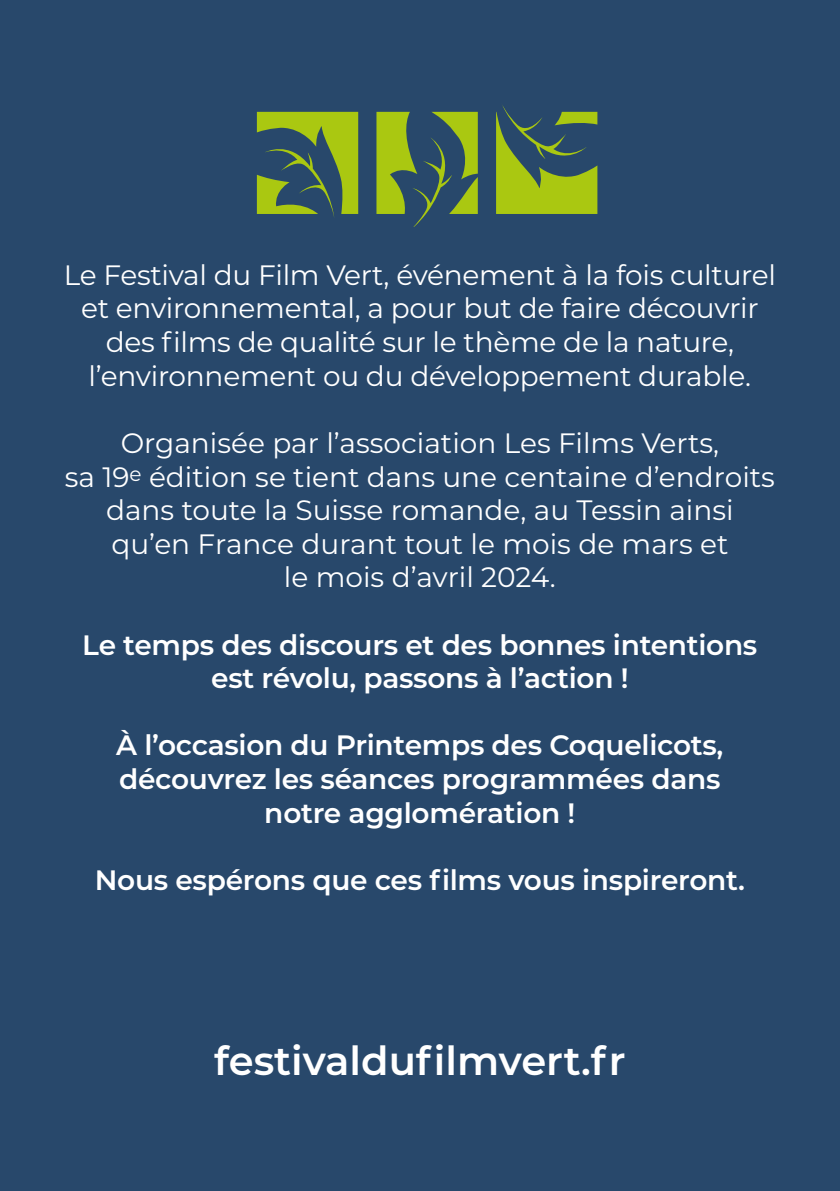
<style>
.page{position:relative;width:840px;height:1191px;background:#fff}
.page>*{position:absolute;margin:0;border:0;box-sizing:border-box;transform-origin:0 0}
.t1{font:600 40px "Montserrat";color:#fff}
.t2{font:28px/33.6px "Montserrat";letter-spacing:-.01em;color:#fff;text-align:center}
.t3{font:600 28px/33.6px "Montserrat";letter-spacing:-.01em;color:#fff;text-align:center}
</style>
<div class="page">
<div style="left:0;top:0;width:839px;height:1191px;background:#28486b"></div>
<svg style="left:257px;top:112px;width:101px;height:104px"></svg>
<svg style="left:376px;top:112px;width:101px;height:115px"></svg>
<svg style="left:496px;top:105px;width:101px;height:109px"></svg>
<p class="t2" style="left:64px;top:257px;width:713px">Le Festival du Film Vert, événement à la fois culturel et environnemental, a pour but de faire découvrir des films de qualité sur le thème de la nature, l’environnement ou du développement durable.</p>
<p class="t2" style="left:65px;top:425px;width:711px">Organisée par l’association Les Films Verts,<br>sa 19<sup>e</sup> édition se tient dans une centaine d’endroits dans toute la Suisse romande, au Tessin ainsi qu’en France durant tout le mois de mars et<br>le mois d’avril 2024.</p>
<p class="t3" style="left:82px;top:626px;width:676px">Le temps des discours et des bonnes intentions est révolu, passons à l’action !</p>
<p class="t3" style="left:116px;top:727px;width:608px">À l’occasion du Printemps des Coquelicots, découvrez les séances programmées dans notre agglomération !</p>
<p class="t3" style="left:95px;top:862px;width:651px">Nous espérons que ces films vous inspireront.</p>
<h1 class="t1" style="left:214px;top:1032px;width:412px">festivaldufilmvert.fr</h1>
</div>
